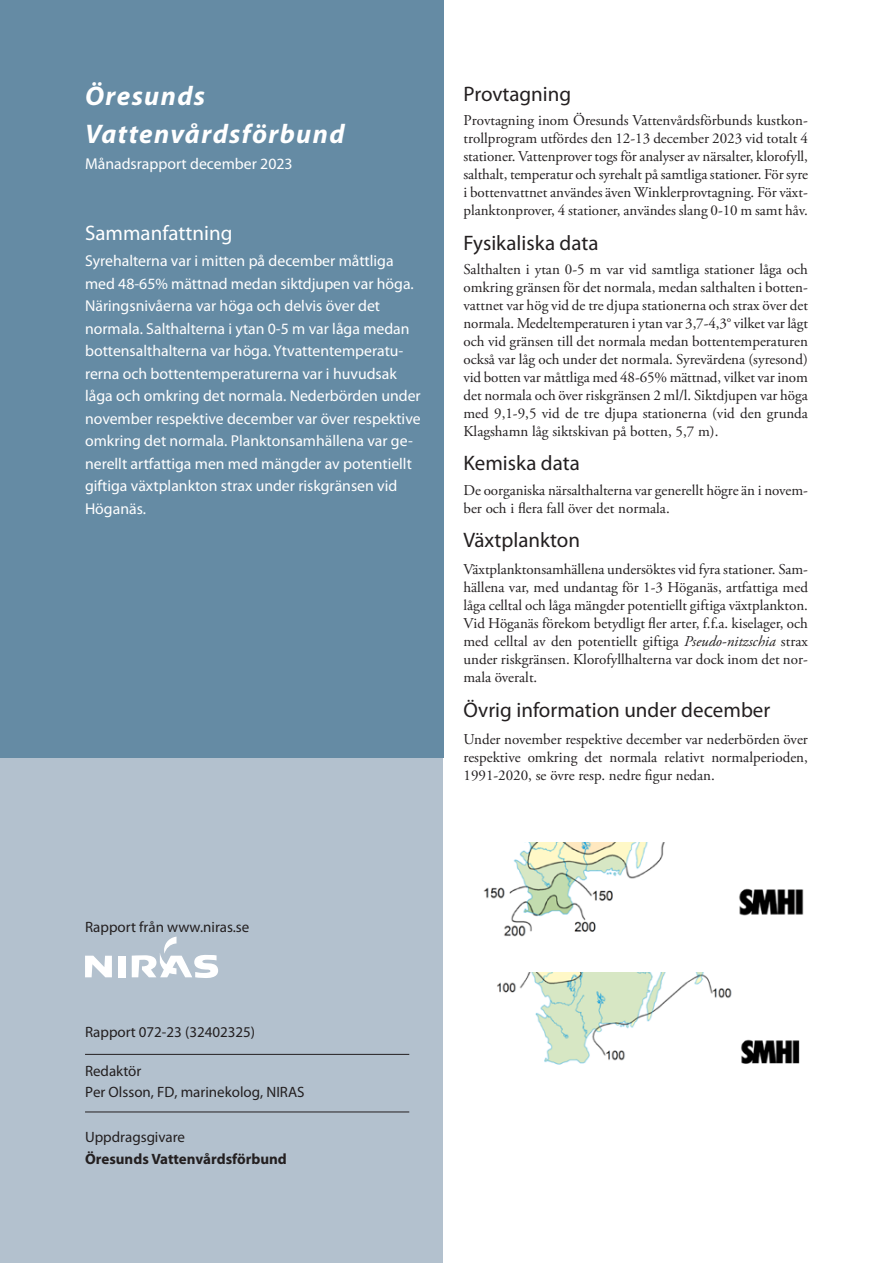
<style>
.page{position:relative;width:893px;height:1263px;background:#fff}
.page>*{position:absolute;margin:0;border:0;box-sizing:border-box;transform-origin:0 0}
.t1{font:italic 700 27px "Myriad Pro";letter-spacing:.05em;color:#fff}
.Body_Text{font:21px "Myriad Pro";color:#231f20}
.Mellanrubrik{font:21px "Myriad Pro";color:#231f20}
.t2{font:21px "Myriad Pro";color:#fff}
.Sammanfattning{font:15.75px/22.5px "Myriad Pro";color:#fff}
.Body_Text-2{font:15px/18px "Adobe Garamond Pro";color:#231f20;text-align:justify}
.Body_Text-3{font:15px "Myriad Pro";color:#231f20}
.Mellanrubrik-2{font:700 15px "Myriad Pro";color:#231f20}
.s1{font-style:italic}
</style>
<div class="page">
<div style="left:0;top:538px;width:443px;height:725px;background:#b3c1ce"></div>
<div style="left:0;top:0;width:443px;height:757px;background:#658ba4"></div>
<hr style="left:85px;top:1054px;width:324px;height:1px;background:#231f20">
<hr style="left:85px;top:1112px;width:324px;height:1px;background:#231f20">
<img style="left:497px;top:972px;width:303px;height:93px">
<svg style="left:85px;top:956px;width:27px;height:21px"></svg>
<div style="left:118px;top:956px;width:7px;height:21px;background:#fff"></div>
<svg style="left:132px;top:936px;width:86px;height:42px"></svg>
<img style="left:483px;top:842px;width:321px;height:95px">
<p class="t1" style="left:85px;top:79px;width:121px">Öresunds</p>
<p class="t1" style="left:85px;top:116px;width:261px">Vattenvårdsförbund</p>
<p class="Sammanfattning" style="left:85px;top:153px;width:209px">Månadsrapport december 2023</p>
<p class="t2" style="left:85px;top:220px;width:149px">Sammanfattning</p>
<p class="Sammanfattning" style="left:85px;top:249px;width:330px">Syrehalterna var i mitten på december måttliga med 48-65% mättnad medan siktdjupen var höga.</p>
<p class="Sammanfattning" style="left:85px;top:294px;width:337px">Näringsnivåerna var höga och delvis över det normala. Salthalterna i ytan 0-5 m var låga medan bottensalthalterna var höga. Ytvattentemperatu&shy;rerna och bottentemperaturerna var i huvudsak låga och omkring det normala. Nederbörden under november respektive december var över respektive omkring det normala. Planktonsamhällena var ge&shy;nerellt artfattiga men med mängder av potentiellt giftiga växtplankton strax under riskgränsen vid Höganäs.</p>
<p class="Mellanrubrik" style="left:463px;top:81px;width:109px">Provtagning</p>
<p class="Body_Text-2" style="left:463px;top:112px;width:346px">Provtagning inom Öresunds Vattenvårdsförbunds kustkon&shy;trollprogram utfördes den 12-13 december 2023 vid totalt 4 stationer. Vattenprover togs för analyser av närsalter, klorofyll, salthalt, temperatur och syrehalt på samtliga stationer. För syre i bottenvattnet användes även Winklerprovtagning. För växt&shy;planktonprover, 4 stationer, användes slang 0-10 m samt håv.</p>
<p class="Mellanrubrik" style="left:463px;top:230px;width:137px">Fysikaliska data</p>
<p class="Body_Text-2" style="left:463px;top:261px;width:346px">Salthalten i ytan 0-5 m var vid samtliga stationer låga och omkring gränsen för det normala, medan salthalten i botten&shy;vattnet var hög vid de tre djupa stationerna och strax över det normala. Medeltemperaturen i ytan var 3,7-4,3° vilket var lågt och vid gränsen till det normala medan bottentemperaturen också var låg och under det normala. Syrevärdena (syresond) vid botten var måttliga med 48-65% mättnad, vilket var inom det normala och över riskgränsen 2 ml/l. Siktdjupen var höga med 9,1-9,5 vid de tre djupa stationerna (vid den grunda Klagshamn låg siktskivan på botten, 5,7 m).</p>
<p class="Mellanrubrik" style="left:463px;top:450px;width:118px">Kemiska data</p>
<p class="Body_Text-2" style="left:463px;top:482px;width:346px">De oorganiska närsalthalterna var generellt högre än i novem&shy;ber och i flera fall över det normala.</p>
<p class="Body_Text" style="left:463px;top:527px;width:118px">Växtplankton</p>
<p class="Body_Text-2" style="left:463px;top:561px;width:346px">Växtplanktonsamhällena undersöktes vid fyra stationer. Sam&shy;hällena var, med undantag för 1-3 Höganäs, artfattiga med låga celltal och låga mängder potentiellt giftiga växtplankton.<br>Vid Höganäs förekom betydligt fler arter, f.f.a. kiselager, och med celltal av den potentiellt giftiga <span class="s1">Pseudo-nitzschia</span> strax under riskgränsen. Klorofyllhalterna var dock inom det nor&shy;mala överalt.</p>
<p class="Body_Text" style="left:463px;top:697px;width:308px">Övrig information under december</p>
<p class="Body_Text-2" style="left:463px;top:730px;width:346px">Under november respektive december var nederbörden över respektive omkring det normala relativt normalperioden, 1991-2020, se övre resp. nedre figur nedan.</p>
<p class="Body_Text-3" style="left:85px;top:917px;width:166px">Rapport från www.niras.se</p>
<p class="Body_Text-3" style="left:85px;top:1022px;width:172px">Rapport 072-23 (32402325)</p>
<p class="Body_Text-3" style="left:85px;top:1061px;width:58px">Redaktör</p>
<p class="Body_Text-3" style="left:85px;top:1082px;width:221px">Per Olsson, FD, marinekolog, NIRAS</p>
<p class="Body_Text-3" style="left:85px;top:1127px;width:102px">Uppdragsgivare</p>
<p class="Mellanrubrik-2" style="left:85px;top:1149px;width:203px">Öresunds Vattenvårdsförbund</p>
</div>
